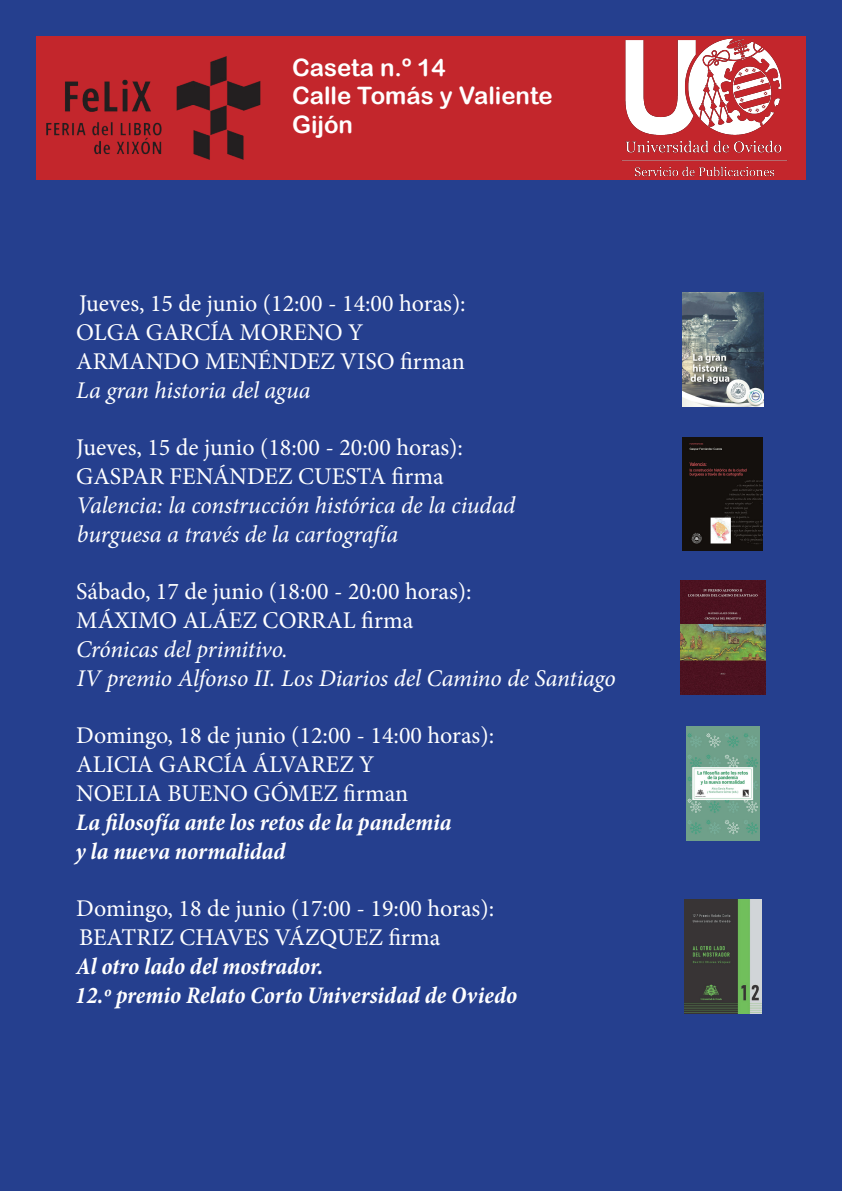
<style>
.page{position:relative;width:842px;height:1191px;background:#253f8e}
.page>*{position:absolute;margin:0;border:0;box-sizing:border-box;transform-origin:0 0}
.t1{font:24px "Minion Pro";color:#fff}
.t2{font:italic 24px "Minion Pro";letter-spacing:-.005em;color:#fff}
.t3{font:italic 700 condensed 24px "Minion Pro";color:#fff}
.t4{font:24px "Arial Rounded MT Bold";color:#fff}
</style>
<div class="page">
<div style="left:36px;top:36px;width:770px;height:143px;background:#c3262c"></div>
<img style="left:47px;top:56px;width:213px;height:103px">
<img style="left:621px;top:38px;width:167px;height:139px">
<img style="left:683px;top:293px;width:80px;height:113px">
<img style="left:683px;top:437px;width:80px;height:114px">
<img style="left:680px;top:580px;width:85px;height:114px">
<img style="left:687px;top:726px;width:72px;height:114px">
<img style="left:684px;top:899px;width:78px;height:114px">
<p class="t4" style="left:292px;top:53px;width:155px">Caseta n.º 14</p>
<p class="t4" style="left:292px;top:82px;width:262px">Calle Tomás y Valiente</p>
<p class="t4" style="left:292px;top:110px;width:63px">Gijón</p>
<p class="t1" style="left:79px;top:287px;width:388px">Jueves, 15 de junio (12:00 - 14:00 horas):</p>
<p class="t1" style="left:76px;top:316px;width:289px">OLGA GARCÍA MORENO Y</p>
<p class="t1" style="left:76px;top:345px;width:390px">ARMANDO MENÉNDEZ VISO firman</p>
<p class="t2" style="left:76px;top:373px;width:236px">La gran historia del agua</p>
<p class="t1" style="left:76px;top:431px;width:388px">Jueves, 15 de junio (18:00 - 20:00 horas):</p>
<p class="t1" style="left:76px;top:460px;width:369px">GASPAR FENÁNDEZ CUESTA firma</p>
<p class="t2" style="left:76px;top:489px;width:441px">Valencia: la construcción histórica de la ciudad</p>
<p class="t2" style="left:77px;top:517px;width:323px">burguesa a través de la cartografía</p>
<p class="t1" style="left:76px;top:575px;width:397px">Sábado, 17 de junio (18:00 - 20:00 horas):</p>
<p class="t1" style="left:76px;top:604px;width:338px">MÁXIMO ALÁEZ CORRAL firma</p>
<p class="t2" style="left:76px;top:633px;width:213px">Crónicas del primitivo.</p>
<p class="t2" style="left:77px;top:661px;width:540px">IV premio Alfonso II. Los Diarios del Camino de Santiago</p>
<p class="t1" style="left:76px;top:719px;width:419px">Domingo, 18 de junio (12:00 - 14:00 horas):</p>
<p class="t1" style="left:76px;top:748px;width:300px">ALICIA GARCÍA ÁLVAREZ Y</p>
<p class="t1" style="left:76px;top:777px;width:333px">NOELIA BUENO GÓMEZ firman</p>
<p class="t3" style="left:76px;top:805px;width:377px">La filosofía ante los retos de la pandemia</p>
<p class="t3" style="left:75px;top:834px;width:212px">y la nueva normalidad</p>
<p class="t1" style="left:76px;top:892px;width:419px">Domingo, 18 de junio (17:00 - 19:00 horas):</p>
<p class="t1" style="left:79px;top:921px;width:363px">BEATRIZ CHAVES VÁZQUEZ firma</p>
<p class="t3" style="left:76px;top:949px;width:249px">Al otro lado del mostrador.</p>
<p class="t3" style="left:75px;top:978px;width:443px">12.º premio Relato Corto Universidad de Oviedo</p>
</div>
